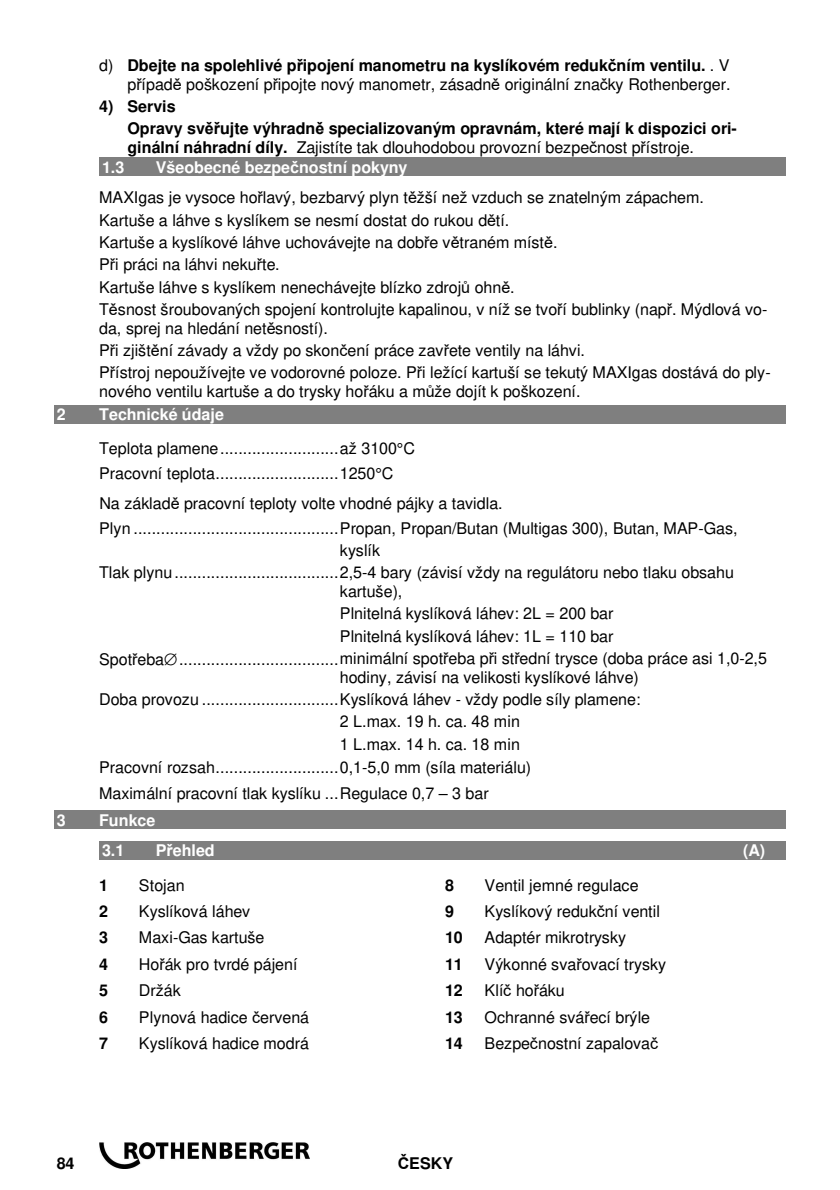
<style>
.page{position:relative;width:840px;height:1190px;background:#fff}
.page>*{position:absolute;margin:0;border:0;box-sizing:border-box;transform-origin:0 0}
.t1{font:16px/22.4px "Helvetica";letter-spacing:-.005em;color:#000}
.t2{font:700 16px/22.4px "Helvetica";letter-spacing:-.005em;color:#000}
.t3{font:700 16px/30.4px "Helvetica";color:#fff}
.s1{font-weight:700}
.s2{font-family:"Arial";font-weight:700}
.s3{font-family:"Arial"}
.s4{font-weight:700;color:#fff}
.s5{font-family:"Arial";font-weight:700;color:#fff}
</style>
<div class="page">
<img style="left:99px;top:1142px;width:210px;height:26px">
<div style="left:99px;top:158px;width:686px;height:18px;background:#7f7f7f"></div>
<div style="left:54px;top:405px;width:731px;height:19px;background:#7f7f7f"></div>
<div style="left:54px;top:811px;width:731px;height:18px;background:#7f7f7f"></div>
<div style="left:99px;top:841px;width:686px;height:18px;background:#7f7f7f"></div>
<p class="t1" style="left:99px;top:56px;width:633px;line-height:18.4px;text-align:right">d) <span class="s1">Dbejte na spolehlivé p</span><span class="s2">ř</span><span class="s1">ipojení manometru na kyslíkovém reduk</span><span class="s2">č</span><span class="s1">ním ventilu.</span> . V p<span class="s3">ř</span>ípad<span class="s3">ě</span> poškození p<span class="s3">ř</span>ipojte nový manometr, zásadn<span class="s3">ě</span> originální zna<span class="s3">č</span>ky Rothenberger.</p>
<p class="t2" style="left:127px;top:95px;width:611px;text-indent:-28px">4) Servis<br>Opravy sv<span class="s3">ěř</span>ujte výhradn<span class="s3">ě</span> specializovaným opravnám, které mají k dispozici ori-</p>
<p class="t1" style="left:127px;top:136px;width:568px"><span class="s1">ginální náhradní díly.</span> Zajistíte tak dlouhodobou provozní bezpe<span class="s3">č</span>nost p<span class="s3">ř</span>ístroje.</p>
<p class="t3" style="left:102px;top:152px;width:24px">1.3</p>
<p class="t1" style="left:99px;top:152px;width:606px;line-height:30.2px;text-indent:57px"><span class="s4">Všeobecné bezpe</span><span class="s5">č</span><span class="s4">nostní pokyny<br></span>MAXIgas je vysoce ho<span class="s3">ř</span>lavý, bezbarvý plyn t<span class="s3">ě</span>žší než vzduch se znatelným zápachem.</p>
<p class="t1" style="left:99px;top:209px;width:670px">Kartuše a láhve s kyslíkem se nesmí dostat do rukou d<span class="s3">ě</span>tí.<br>Kartuše a kyslíkové láhve uchovávejte na dob<span class="s3">ř</span>e v<span class="s3">ě</span>traném míst<span class="s3">ě</span>.<br>P<span class="s3">ř</span>i práci na láhvi neku<span class="s3">ř</span>te.<br>Kartuše láhve s kyslíkem nenechávejte blízko zdroj<span class="s3">ů</span> ohn<span class="s3">ě</span>.<br>T<span class="s3">ě</span>snost šroubovaných spojení kontrolujte kapalinou, v níž se tvo<span class="s3">ř</span>í bublinky (nap<span class="s3">ř</span>. Mýdlová vo-</p>
<p class="t1" style="left:99px;top:317px;width:673px">da, sprej na hledání net<span class="s3">ě</span>sností).<br>P<span class="s3">ř</span>i zjišt<span class="s3">ě</span>ní závady a vždy po skon<span class="s3">č</span>ení práce zav<span class="s3">ř</span>ete ventily na láhvi.<br>P<span class="s3">ř</span>ístroj nepoužívejte ve vodorovné poloze. P<span class="s3">ř</span>i ležící kartuší se tekutý MAXIgas dostává do ply-</p>
<p class="t1" style="left:99px;top:380px;width:483px">nového ventilu kartuše a do trysky ho<span class="s3">ř</span>áku a m<span class="s3">ů</span>že dojít k poškození.</p>
<p class="t3" style="left:57px;top:400px;width:10px">2</p>
<p class="t3" style="left:99px;top:400px;width:126px">Technické údaje</p>
<p class="t1" style="left:99px;top:436px;width:317px;line-height:25.4px">Teplota plamene .......................... až 3100°C<br>Pracovní teplota ........................... 1250°C</p>
<p class="t1" style="left:99px;top:491px;width:640px;line-height:24.4px">Na základ<span class="s3">ě</span> pracovní teploty volte vhodné pájky a tavidla.<br>Plyn ............................................. Propan, Propan/Butan (Multigas 300), Butan, MAP-Gas,</p>
<p class="t1" style="left:99px;top:539px;width:636px;text-indent:241px">kyslík<br>Tlak plynu .................................... 2,5-4 bary (závisí vždy na regulátoru nebo tlaku obsahu</p>
<p class="t1" style="left:340px;top:580px;width:64px">kartuše),</p>
<p class="t1" style="left:340px;top:602px;width:275px">Plnitelná kyslíková láhev: 2L = 200 bar</p>
<p class="t1" style="left:340px;top:625px;width:275px">Plnitelná kyslíková láhev: 1L = 110 bar</p>
<p class="t1" style="left:99px;top:647px;width:669px">Spot<span class="s3">ř</span>eba∅ ................................... minimální spot<span class="s3">ř</span>eba p<span class="s3">ř</span>i st<span class="s3">ř</span>ední trysce (doba práce asi 1,0-2,5</p>
<p class="t1" style="left:340px;top:666px;width:301px">hodiny, závisí na velikosti kyslíkové láhve)</p>
<p class="t1" style="left:99px;top:688px;width:543px">Doba provozu .............................. Kyslíková láhev - vždy podle síly plamene:</p>
<p class="t1" style="left:340px;top:710px;width:182px">2 L.max. 19 h. ca. 48 min</p>
<p class="t1" style="left:340px;top:733px;width:182px">1 L.max. 14 h. ca. 18 min</p>
<p class="t1" style="left:99px;top:757px;width:434px">Pracovní rozsah ........................... 0,1-5,0 mm (síla materiálu)</p>
<p class="t1" style="left:99px;top:782px;width:391px">Maximální pracovní tlak kyslíku ... Regulace 0,7 – 3 bar</p>
<p class="t3" style="left:57px;top:805px;width:10px">3</p>
<p class="t3" style="left:99px;top:805px;width:58px">Funkce<br>3.1</p>
<p class="t3" style="left:156px;top:835px;width:61px">P<span class="s3">ř</span>ehled</p>
<p class="t3" style="left:743px;top:835px;width:24px">(A)</p>
<p class="t2" style="left:99px;top:874px;width:10px">1</p>
<p class="t1" style="left:139px;top:874px;width:47px">Stojan</p>
<p class="t2" style="left:445px;top:874px;width:10px">8</p>
<p class="t1" style="left:485px;top:874px;width:156px">Ventil jemné regulace</p>
<p class="t2" style="left:99px;top:900px;width:10px">2</p>
<p class="t1" style="left:139px;top:900px;width:113px">Kyslíková láhev</p>
<p class="t2" style="left:445px;top:900px;width:10px">9</p>
<p class="t1" style="left:485px;top:900px;width:177px">Kyslíkový reduk<span class="s3">č</span>ní ventil</p>
<p class="t2" style="left:99px;top:927px;width:10px">3</p>
<p class="t1" style="left:139px;top:927px;width:127px">Maxi-Gas kartuše</p>
<p class="t2" style="left:445px;top:927px;width:19px">10</p>
<p class="t1" style="left:485px;top:927px;width:143px">Adaptér mikrotrysky</p>
<p class="t2" style="left:99px;top:953px;width:10px">4</p>
<p class="t1" style="left:139px;top:953px;width:160px">Ho<span class="s3">ř</span>ák pro tvrdé pájení</p>
<p class="t2" style="left:445px;top:953px;width:19px">11</p>
<p class="t1" style="left:485px;top:953px;width:183px">Výkonné sva<span class="s3">ř</span>ovací trysky</p>
<p class="t2" style="left:99px;top:979px;width:10px">5</p>
<p class="t1" style="left:139px;top:979px;width:43px">Držák</p>
<p class="t2" style="left:445px;top:979px;width:19px">12</p>
<p class="t1" style="left:485px;top:979px;width:82px">Klí<span class="s3">č</span> ho<span class="s3">ř</span>áku</p>
<p class="t2" style="left:99px;top:1006px;width:10px">6</p>
<p class="t1" style="left:139px;top:1006px;width:172px">Plynová hadice <span class="s3">č</span>ervená</p>
<p class="t2" style="left:445px;top:1006px;width:19px">13</p>
<p class="t1" style="left:485px;top:1006px;width:167px">Ochranné svá<span class="s3">ř</span>ecí brýle</p>
<p class="t2" style="left:99px;top:1032px;width:10px">7</p>
<p class="t1" style="left:139px;top:1032px;width:171px">Kyslíková hadice modrá</p>
<p class="t2" style="left:445px;top:1032px;width:19px">14</p>
<p class="t1" style="left:485px;top:1032px;width:175px">Bezpe<span class="s3">č</span>nostní zapalova<span class="s3">č</span></p>
<p class="t2" style="left:57px;top:1153px;width:19px">84</p>
<p class="t2" style="left:398px;top:1153px;width:57px"><span class="s3">Č</span>ESKY</p>
</div>
